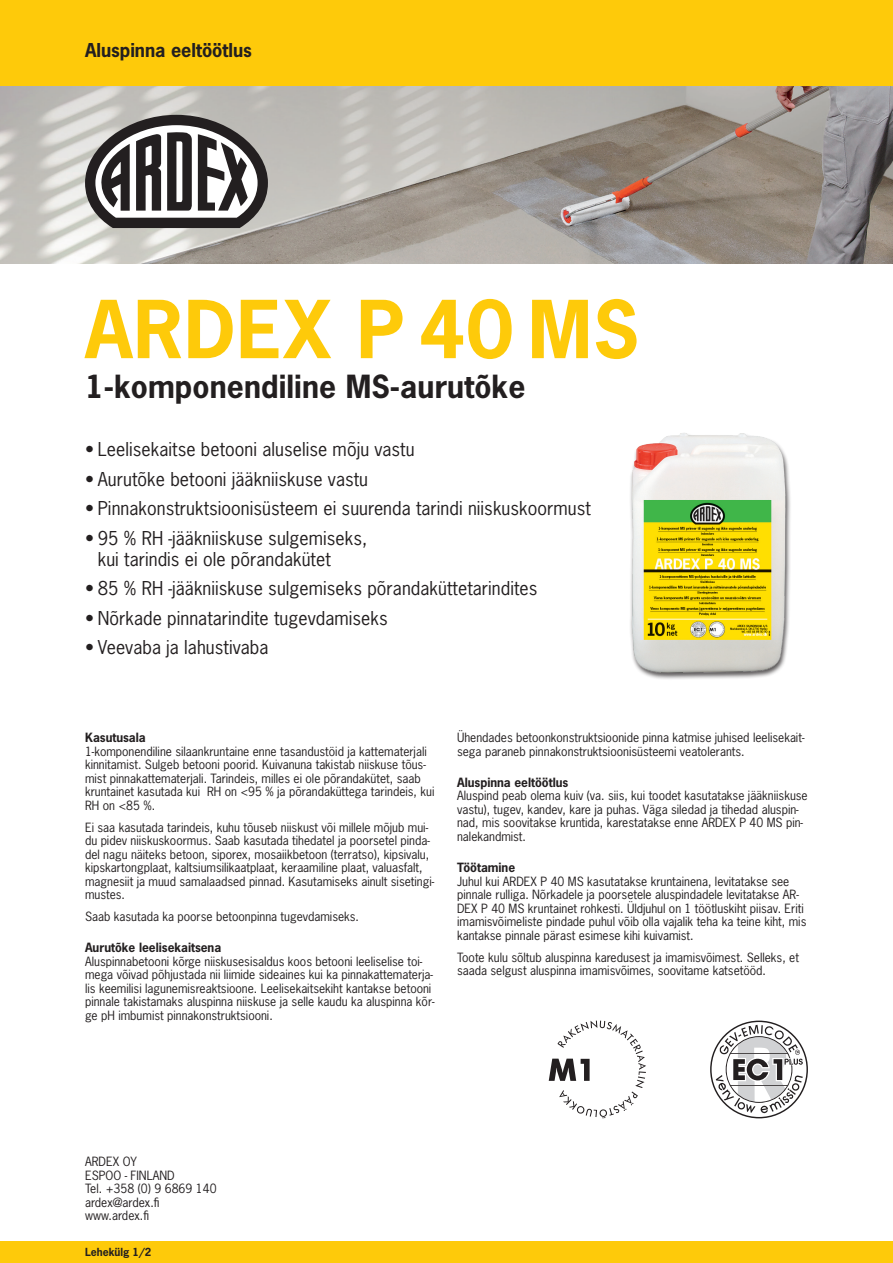
<style>
.page{position:relative;width:893px;height:1263px;background:#fff}
.page>*{position:absolute;margin:0;border:0;box-sizing:border-box;transform-origin:0 0}
.t1{font:700 75px "News Gothic Std";letter-spacing:.015em;color:#feca0a}
.t2{font:700 30px "News Gothic Std";letter-spacing:.005em;color:#231f20}
.t3{font:18px/21px "News Gothic Std";letter-spacing:.005em;color:#231f20}
.t4{font:700 18px "News Gothic Std";color:#231f20}
.t5{font:12px/13.5px "News Gothic Std";color:#231f20}
.t6{font:700 12px "News Gothic Std";color:#231f20}
.t7{font:700 10.5px "News Gothic Std";color:#231f20}
</style>
<div class="page">
<img style="left:0;top:85px;width:893px;height:179px">
<div style="left:0;top:0;width:893px;height:85px;background:#feca0a"></div>
<div style="left:0;top:1242px;width:893px;height:21px;background:#feca0a"></div>
<svg style="left:549px;top:1020px;width:97px;height:98px"></svg>
<svg style="left:710px;top:1020px;width:98px;height:98px"></svg>
<img style="left:630px;top:433px;width:161px;height:245px">
<svg style="left:85px;top:115px;width:183px;height:113px"></svg>
<h3 class="t4" style="left:85px;top:38px;width:168px">Aluspinna eeltöötlus</h3>
<h1 class="t1" style="left:85px;top:280px;width:556px">ARDEX P 40 MS</h1>
<h2 class="t2" style="left:85px;top:366px;width:442px">1-komponendiline MS-aurutõke</h2>
<h3 class="t3" style="left:85px;top:439px;width:331px">• Leelisekaitse betooni aluselise mõju vastu</h3>
<h3 class="t3" style="left:85px;top:468px;width:285px">• Aurutõke betooni jääkniiskuse vastu</h3>
<h3 class="t3" style="left:85px;top:498px;width:507px">• Pinnakonstruktsioonisüsteem ei suurenda tarindi niiskuskoormust</h3>
<h3 class="t3" style="left:98px;top:527px;width:271px;text-indent:-13px">• 95 % RH -jääkniiskuse sulgemiseks, kui tarindis ei ole põrandakütet</h3>
<h3 class="t3" style="left:85px;top:578px;width:454px">• 85 % RH -jääkniiskuse sulgemiseks põrandaküttetarindites</h3>
<h3 class="t3" style="left:85px;top:607px;width:304px">• Nõrkade pinnatarindite tugevdamiseks</h3>
<h3 class="t3" style="left:85px;top:637px;width:185px">• Veevaba ja lahustivaba</h3>
<p class="t6" style="left:85px;top:729px;width:62px">Kasutusala</p>
<p class="t5" style="left:85px;top:744px;width:351px">1-komponendiline silaankruntaine enne tasandustöid ja kattematerjali kinnitamist. Sulgeb betooni poorid. Kuivanuna takistab niiskuse tõus&shy;mist pinnakattematerjali. Tarindeis, milles ei ole põrandakütet, saab kruntainet kasutada kui RH on &lt;95 % ja põrandaküttega tarindeis, kui RH on &lt;85 %.</p>
<p class="t5" style="left:85px;top:820px;width:351px">Ei saa kasutada tarindeis, kuhu tõuseb niiskust või millele mõjub mui&shy;du pidev niiskuskoormus. Saab kasutada tihedatel ja poorsetel pinda&shy;del nagu näiteks betoon, siporex, mosaiikbetoon (terratso), kipsivalu, kipskartongplaat, kaltsiumsilikaatplaat, keraamiline plaat, valuasfalt, magnesiit ja muud samalaadsed pinnad. Kasutamiseks ainult sisetingi&shy;mustes.</p>
<p class="t5" style="left:85px;top:910px;width:276px">Saab kasutada ka poorse betoonpinna tugevdamiseks.</p>
<p class="t6" style="left:85px;top:940px;width:138px">Aurutõke leelisekaitsena</p>
<p class="t5" style="left:85px;top:954px;width:351px">Aluspinnabetooni kõrge niiskusesisaldus koos betooni leeliselise toi&shy;mega võivad põhjustada nii liimide sideaines kui ka pinnakattematerja&shy;lis keemilisi lagunemisreaktsioone. Leelisekaitsekiht kantakse betooni pinnale takistamaks aluspinna niiskuse ja selle kaudu ka aluspinna kõr&shy;ge pH imbumist pinnakonstruktsiooni.</p>
<p class="t5" style="left:457px;top:731px;width:349px">Ühendades betoonkonstruktsioonide pinna katmise juhised leelisekait&shy;sega paraneb pinnakonstruktsioonisüsteemi veatolerants.</p>
<p class="t6" style="left:457px;top:774px;width:113px">Aluspinna eeltöötlus</p>
<p class="t5" style="left:457px;top:789px;width:352px">Aluspind peab olema kuiv (va. siis, kui toodet kasutatakse jääkniiskuse vastu), tugev, kandev, kare ja puhas. Väga siledad ja tihedad aluspin&shy;nad, mis soovitakse kruntida, karestatakse enne ARDEX P 40 MS pin&shy;nalekandmist.</p>
<p class="t6" style="left:457px;top:859px;width:60px">Töötamine</p>
<p class="t5" style="left:457px;top:874px;width:351px">Juhul kui ARDEX P 40 MS kasutatakse kruntainena, levitatakse see pinnale rulliga. Nõrkadele ja poorsetele aluspindadele levitatakse AR-DEX P 40 MS kruntainet rohkesti. Üldjuhul on 1 töötluskiht piisav. Eriti imamisvõimeliste pindade puhul võib olla vajalik teha ka teine kiht, mis kantakse pinnale pärast esimese kihi kuivamist.</p>
<p class="t5" style="left:457px;top:950px;width:343px">Toote kulu sõltub aluspinna karedusest ja imamisvõimest. Selleks, et saada selgust aluspinna imamisvõimes, soovitame katsetööd.</p>
<p class="t5" style="left:85px;top:1155px;width:133px">ARDEX OY<br>ESPOO - FINLAND<br>Tel. +358 (0) 9 6869 140 ardex@ardex.fi www.ardex.fi</p>
<p class="t7" style="left:85px;top:1245px;width:68px">Lehekülg 1/2</p>
</div>
